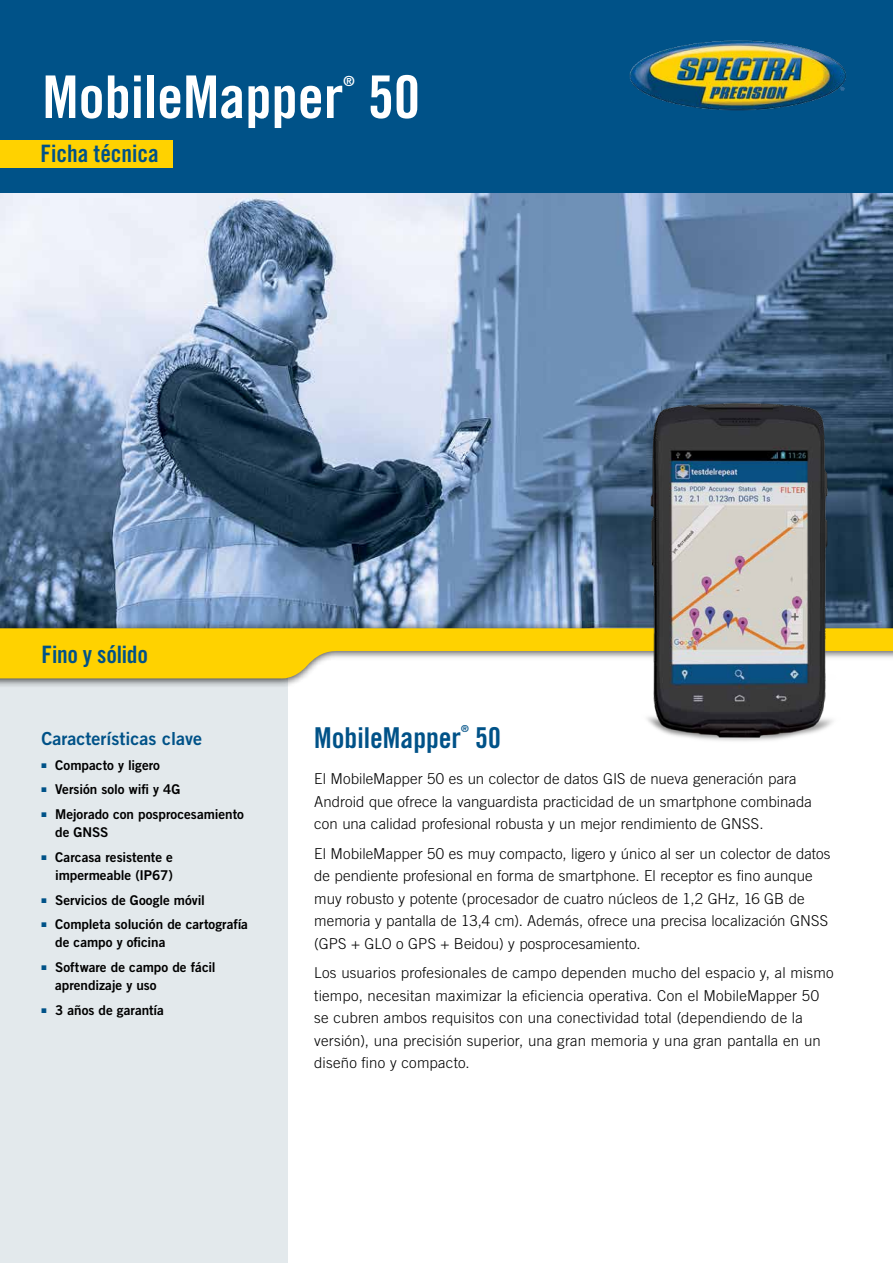
<style>
.page{position:relative;width:893px;height:1263px;background:#fff}
.page>*{position:absolute;margin:0;border:0;box-sizing:border-box;transform-origin:0 0}
.t1{font:58.95px "Trade Gothic LT Std Bd Cn 20";color:#fff}
.t2{font:28.8px "Trade Gothic LT Std Bd Cn 20";color:#005288}
.t3{font:24px "Trade Gothic LT Std Bd Cn 20";color:#005288}
.t4{font:18px "Trade Gothic LT Std Bd 2";color:#005288}
.t5{font:300 15px/22.5px "Trade Gothic LT Std";letter-spacing:.005em;color:#000}
.t6{font:13.95px "Trade Gothic LT Std Bd Cn 20";color:#fff}
.t7{font:13.5px/18px "Trade Gothic LT Std Bd 2";color:#000}
.t8{font:9.6px "Trade Gothic LT Std Bd Cn 20";color:#005288}
.s1{color:#005288}
</style>
<div class="page">
<div style="left:0;top:0;width:893px;height:199px;background:#005288"></div>
<img style="left:0;top:194px;width:893px;height:428px">
<div style="left:0;top:642px;width:287px;height:621px;background:#e3e9ec"></div>
<div style="left:0;top:622px;width:893px;height:66px;background:#000;opacity:.75"></div>
<svg style="left:0;top:628px;width:893px;height:52px;fill:#ffd200"></svg>
<div style="left:0;top:140px;width:172px;height:27px;background:#ffd200"></div>
<img style="left:614px;top:389px;width:254px;height:352px">
<img style="left:629px;top:40px;width:217px;height:71px">
<h1 class="t1" style="left:43px;top:61px;width:379px">MobileMapper 50</h1>
<p class="t6" style="left:343px;top:73px;width:13px">®</p>
<h3 class="t3" style="left:40px;top:139px;width:120px">Ficha técnica</h3>
<h3 class="t3" style="left:41px;top:639px;width:108px">Fino y sólido</h3>
<p class="t4" style="left:42px;top:727px;width:162px">Características clave</p>
<p class="t7" style="left:42px;top:755px;width:120px"><span class="s1">■</span> Compacto y ligero</p>
<p class="t7" style="left:42px;top:780px;width:140px"><span class="s1">■</span> Versión solo wifi y 4G</p>
<p class="t7" style="left:55px;top:805px;width:190px;text-indent:-13px"><span class="s1">■</span> Mejorado con posprocesamiento de GNSS</p>
<p class="t7" style="left:42px;top:848px;width:133px;text-align:right"><span class="s1">■</span> Carcasa resistente e impermeable (IP67)</p>
<p class="t7" style="left:42px;top:890px;width:165px"><span class="s1">■</span> Servicios de Google móvil</p>
<p class="t7" style="left:55px;top:915px;width:194px;text-indent:-13px"><span class="s1">■</span> Completa solución de cartografía de campo y oficina</p>
<p class="t7" style="left:55px;top:958px;width:162px;text-indent:-13px"><span class="s1">■</span> Software de campo de fácil aprendizaje y uso</p>
<p class="t7" style="left:42px;top:1001px;width:124px"><span class="s1">■</span> 3 años de garantía</p>
<h2 class="t2" style="left:314px;top:721px;width:148px">MobileMapper</h2>
<p class="t8" style="left:461px;top:723px;width:9px">®</p>
<h2 class="t2" style="left:475px;top:721px;width:27px">50</h2>
<p class="t5" style="left:314px;top:768px;width:499px">El MobileMapper 50 es un colector de datos GIS de nueva generación para<br>Android que ofrece la vanguardista practicidad de un smartphone combinada con una calidad profesional robusta y un mejor rendimiento de GNSS.</p>
<p class="t5" style="left:314px;top:842px;width:518px">El MobileMapper 50 es muy compacto, ligero y único al ser un colector de datos de pendiente profesional en forma de smartphone. El receptor es fino aunque muy robusto y potente (procesador de cuatro núcleos de 1,2 GHz, 16 GB de memoria y pantalla de 13,4 cm). Además, ofrece una precisa localización GNSS (GPS + GLO o GPS + Beidou) y posprocesamiento.</p>
<p class="t5" style="left:314px;top:961px;width:521px">Los usuarios profesionales de campo dependen mucho del espacio y, al mismo tiempo, necesitan maximizar la eficiencia operativa. Con el MobileMapper 50 se cubren ambos requisitos con una conectividad total (dependiendo de la versión), una precisión superior, una gran memoria y una gran pantalla en un diseño fino y compacto.</p>
</div>
